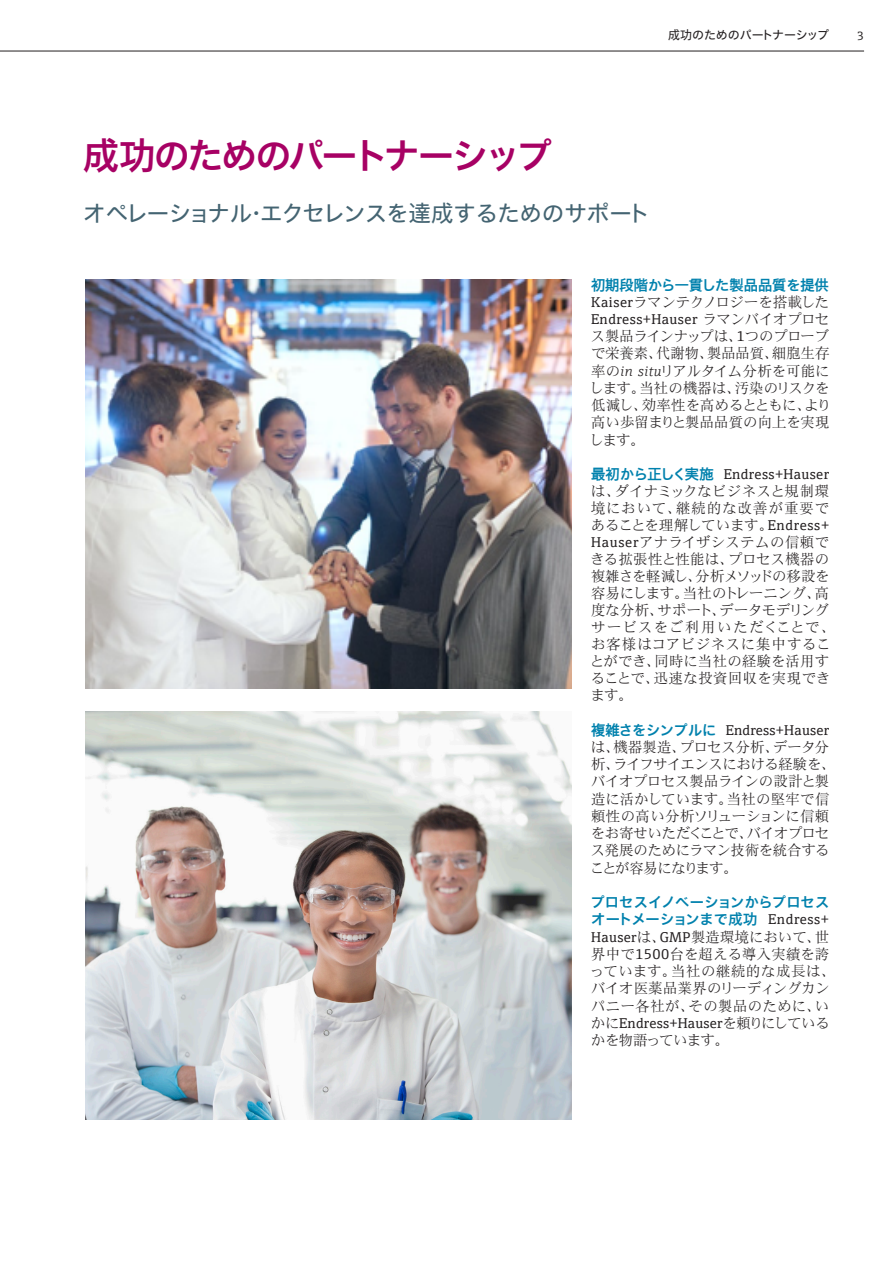
<style>
.page{position:relative;width:893px;height:1263px;background:#fff}
.page>*{position:absolute;margin:0;border:0;box-sizing:border-box;transform-origin:0 0}
.Inside_Headline{font:700 36px "E+H Sans JP";letter-spacing:-.065em;color:#a70164}
.Inside_Subheadline{font:22.5px "E+H Sans JP";letter-spacing:-.025em;color:#446472}
.Copy_Default{font:14.25px/17.2px "E+H Serif JP";letter-spacing:.01em;color:#231f20}
.Copy_Default-2{font:700 14.25px "E+H Sans JP";color:#0081ad}
.Topline_Inside{font:12px "E+H Sans JP";letter-spacing:-.01em;color:#231f20}
.Topline_Inside-2{font:12px "E+H Serif JP";color:#231f20}
.s1{font-family:"E+H Serif";font-weight:300;font-style:italic}
.s2{font-family:"E+H Sans JP";font-weight:700;color:#0081ad}
</style>
<div class="page">
<hr style="left:0;top:51px;width:864px;height:1px;background:#231f20">
<img style="left:85px;top:280px;width:487px;height:408px">
<img style="left:85px;top:711px;width:487px;height:408px">
<p class="Topline_Inside" style="left:668px;top:28px;width:163px">成功のためのパートナーシップ</p>
<p class="Topline_Inside-2" style="left:857px;top:27px;width:8px">3</p>
<p class="Inside_Headline" style="left:83px;top:135px;width:470px">成功のためのパートナーシップ</p>
<p class="Inside_Subheadline" style="left:83px;top:200px;width:569px">オペレーショナル・エクセレンスを達成するためのサポート</p>
<p class="Copy_Default-2" style="left:591px;top:276px;width:239px">初期段階から一貫した製品品質を提供</p>
<p class="Copy_Default" style="left:590px;top:294px;width:243px">Kaiserラマンテクノロジーを搭載した<br>Endress+Hauser ラマンバイオプロセス製品ラインナップは、1つのプローブで栄養素、代謝物、製品品質、細胞生存率の<span class="s1">in situ</span>リアルタイム分析を可能にします。当社の機器は、汚染のリスクを低減し、効率性を高めるとともに、より高い歩留まりと製品品質の向上を実現します。</p>
<p class="Copy_Default" style="left:590px;top:466px;width:247px"><span class="s2">最初から正しく実施</span> Endress+Hauserは、ダイナミックなビジネスと規制環境において、継続的な改善が重要であることを理解しています。Endress+<br>Hauserアナライザシステムの信頼できる拡張性と性能は、プロセス機器の複雑さを軽減し、分析メソッドの移設を容易にします。当社のトレーニング、高度な分析、サポート、データモデリングサービスをご利用いただくことで、お客様はコアビジネスに集中することができ、同時に当社の経験を活用することで、迅速な投資回収を実現できます。</p>
<p class="Copy_Default" style="left:590px;top:721px;width:247px"><span class="s2">複雑さをシンプルに</span> Endress+Hauserは、機器製造、プロセス分析、データ分析、ライフサイエンスにおける経験を、バイオプロセス製品ラインの設計と製造に活かしています。当社の堅牢で信頼性の高い分析ソリューションに信頼をお寄せいただくことで、バイオプロセス発展のためにラマン技術を統合することが容易になります。</p>
<p class="Copy_Default" style="left:590px;top:894px;width:247px"><span class="s2">プロセスイノベーションからプロセスオートメーションまで成功</span> Endress+<br>Hauserは、GMP製造環境において、世界中で1500台を超える導入実績を誇っています。当社の継続的な成長は、バイオ医薬品業界のリーディングカンパニー各社が、その製品のために、いかにEndress+Hauserを頼りにしているかを物語っています。</p>
</div>
